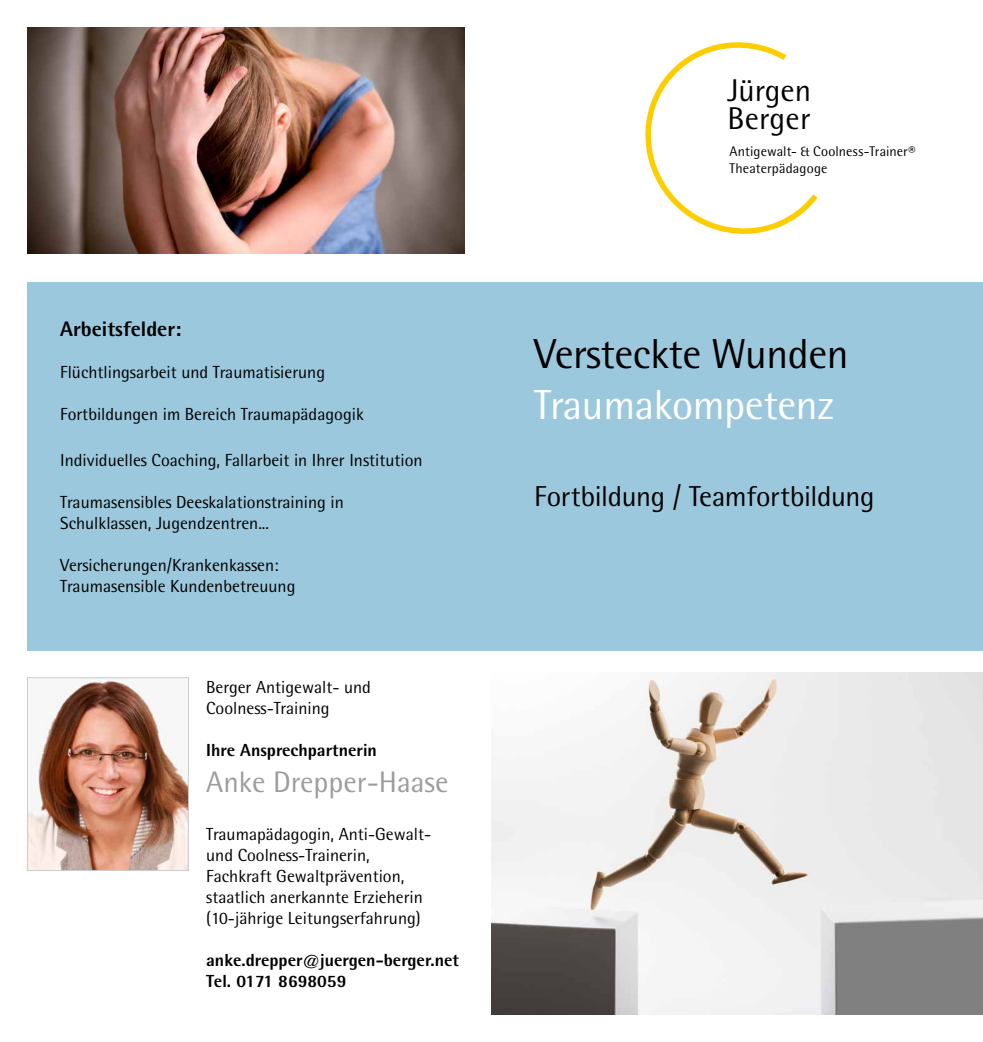
<style>
.page{position:relative;width:983px;height:1042px;background:#fff}
.page>*{position:absolute;margin:0;border:0;box-sizing:border-box;transform-origin:0 0}
.t1{font:42px "Agfa Rotis Semisans";letter-spacing:-.01em;color:#000}
.t2{font:42px "Agfa Rotis Semisans";letter-spacing:-.01em;color:#fff}
.t3{font:31.5px/27.7px "Agfa Rotis Semisans";color:#000}
.t4{font:29.75px "Agfa Rotis Semisans";color:#9a9c9d}
.t5{font:28.88px "Agfa Rotis Semisans";letter-spacing:-.01em;color:#000}
.t6{font:800 21px "Agfa Rotis Semisans";color:#000}
.t7{font:17.5px/21px "Agfa Rotis Semisans";color:#000}
.t8{font:800 17.5px/21px "Agfa Rotis Semisans";color:#000}
.t9{font:14px/16.8px "Agfa Rotis Semisans";letter-spacing:.01em;color:#000}
</style>
<div class="page">
<div style="left:27px;top:283px;width:955px;height:368px;background:#9cc8dd"></div>
<img style="left:29px;top:679px;width:158px;height:190px">
<div style="left:27px;top:677px;width:162px;height:194px;border:1px solid #cbcdce"></div>
<svg style="left:645px;top:43px;width:150px;height:191px"></svg>
<svg style="left:724px;top:42px;width:94px;height:177px"></svg>
<img style="left:491px;top:672px;width:491px;height:342px">
<img style="left:27px;top:27px;width:437px;height:226px">
<p class="t6" style="left:60px;top:316px;width:123px">Arbeitsfelder:</p>
<p class="t7" style="left:60px;top:361px;width:266px">Flüchtlingsarbeit und Traumatisierung</p>
<p class="t7" style="left:60px;top:403px;width:305px">Fortbildungen im Bereich Traumapädagogik</p>
<p class="t7" style="left:60px;top:449px;width:364px">Individuelles Coaching, Fallarbeit in Ihrer Institution</p>
<p class="t7" style="left:60px;top:491px;width:285px">Traumasensibles Deeskalationstraining in<br>Schulklassen, Jugendzentren...</p>
<p class="t7" style="left:60px;top:554px;width:237px">Versicherungen/Krankenkassen:<br>Traumasensible Kundenbetreuung</p>
<p class="t7" style="left:206px;top:676px;width:166px">Berger Antigewalt- und<br>Coolness-Training</p>
<p class="t8" style="left:206px;top:739px;width:172px">Ihre Ansprechpartnerin</p>
<h3 class="t4" style="left:206px;top:764px;width:244px">Anke Drepper-Haase</h3>
<p class="t7" style="left:206px;top:823px;width:226px">Traumapädagogin, Anti-Gewalt&shy;und Coolness-Trainerin,<br>Fachkraft Gewaltprävention, staatlich anerkannte Erzieherin (10-jährige Leitungserfahrung)</p>
<p class="t8" style="left:206px;top:949px;width:254px">anke.drepper@juergen-berger.net<br>Tel. 0171 8698059</p>
<h2 class="t3" style="left:727px;top:77px;width:85px">Jürgen<br>Berger</h2>
<p class="t9" style="left:729px;top:143px;width:188px">Antigewalt- &amp; Coolness-Trainer®<br>Theaterpädagoge</p>
<h1 class="t1" style="left:534px;top:329px;width:316px">Versteckte Wunden</h1>
<h1 class="t2" style="left:534px;top:380px;width:301px">Traumakompetenz</h1>
<h3 class="t5" style="left:534px;top:479px;width:342px">Fortbildung / Teamfortbildung</h3>
</div>
